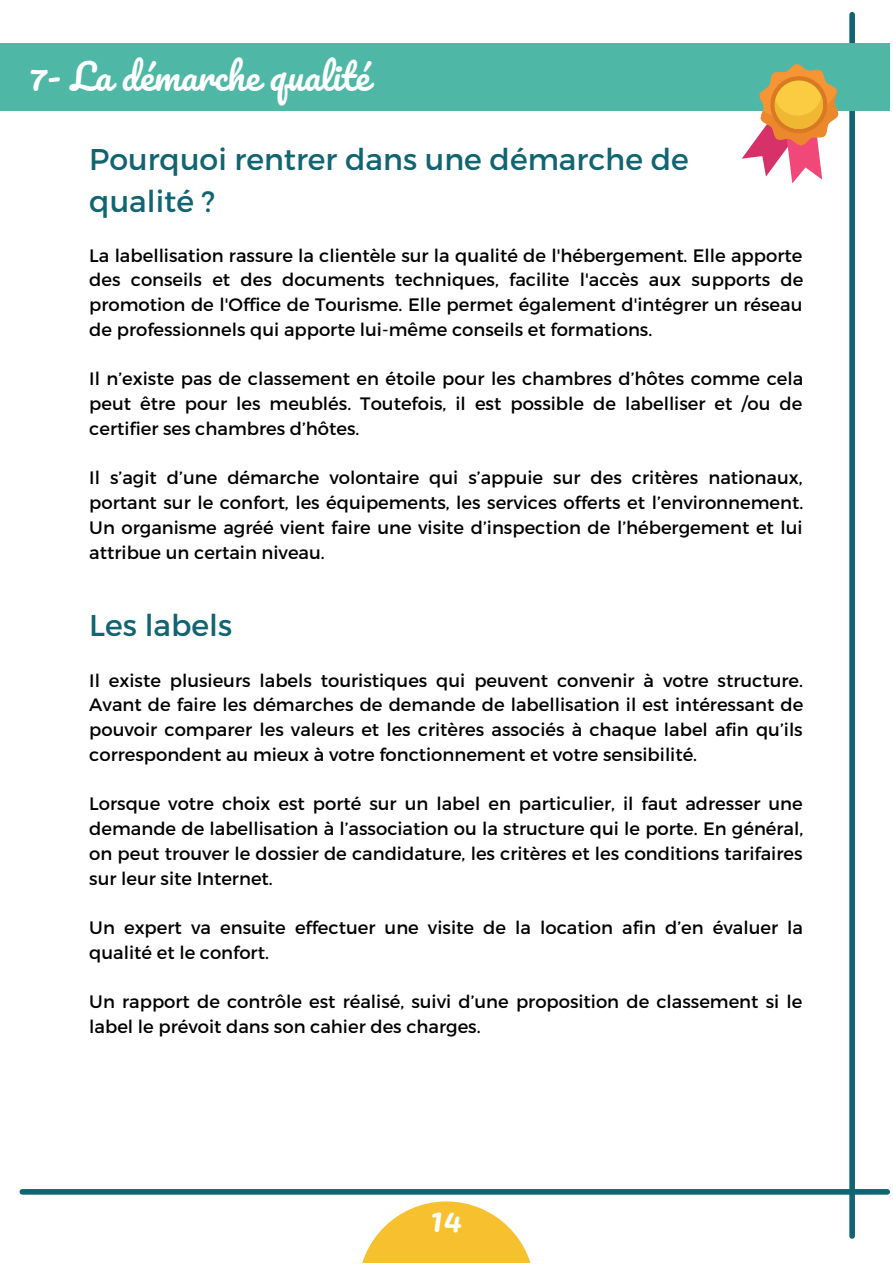
<style>
.page{position:relative;width:893px;height:1264px;background:#fff}
.page>*{position:absolute;margin:0;border:0;box-sizing:border-box;transform-origin:0 0}
.t1{font:36px "Pacifico";color:#fff}
.t2{font:33px "Pacifico";color:#fff}
.t3{font:30px/41.5px "Montserrat";color:#116471}
.t4{font:18px/24.8px "Montserrat";color:#000;text-align:justify}
</style>
<div class="page">
<div style="left:849px;top:15px;width:5px;height:1220px;background:#116471"></div>
<svg style="left:362px;top:1201px;width:168px;height:61px;fill:#f6c02e"></svg>
<svg style="left:22px;top:1188px;width:865px;height:6px;fill:#116471"></svg>
<div style="left:0;top:43px;width:890px;height:68px;background:#4fb7a5"></div>
<svg style="left:742px;top:64px;width:97px;height:119px"></svg>
<h1 class="t1" style="left:29px;top:58px;width:342px">7- La démarche qualité</h1>
<h3 class="t3" style="left:89px;top:137px;width:601px">Pourquoi rentrer dans une démarche de qualité ?</h3>
<p class="t4" style="left:89px;top:242px;width:715px">La labellisation rassure la clientèle sur la qualité de l'hébergement. Elle apporte des conseils et des documents techniques, facilite l'accès aux supports de promotion de l'Office de Tourisme. Elle permet également d'intégrer un réseau de professionnels qui apporte lui-même conseils et formations.</p>
<p class="t4" style="left:89px;top:365px;width:715px">Il n’existe pas de classement en étoile pour les chambres d’hôtes comme cela peut être pour les meublés. Toutefois, il est possible de labelliser et /ou de certifier ses chambres d’hôtes.</p>
<p class="t4" style="left:89px;top:464px;width:715px">Il s’agit d’une démarche volontaire qui s’appuie sur des critères nationaux, portant sur le confort, les équipements, les services offerts et l’environnement.<br>Un organisme agréé vient faire une visite d’inspection de l’hébergement et lui attribue un certain niveau.</p>
<h3 class="t3" style="left:89px;top:602px;width:144px">Les labels</h3>
<p class="t4" style="left:89px;top:667px;width:715px">Il existe plusieurs labels touristiques qui peuvent convenir à votre structure.<br>Avant de faire les démarches de demande de labellisation il est intéressant de pouvoir comparer les valeurs et les critères associés à chaque label afin qu’ils correspondent au mieux à votre fonctionnement et votre sensibilité.</p>
<p class="t4" style="left:89px;top:790px;width:715px">Lorsque votre choix est porté sur un label en particulier, il faut adresser une demande de labellisation à l’association ou la structure qui le porte. En général, on peut trouver le dossier de candidature, les critères et les conditions tarifaires sur leur site Internet.</p>
<p class="t4" style="left:89px;top:914px;width:715px">Un expert va ensuite effectuer une visite de la location afin d’en évaluer la qualité et le confort.</p>
<p class="t4" style="left:89px;top:988px;width:714px">Un rapport de contrôle est réalisé, suivi d’une proposition de classement si le label le prévoit dans son cahier des charges.</p>
<h2 class="t2" style="left:430px;top:1200px;width:33px">14</h2>
</div>
